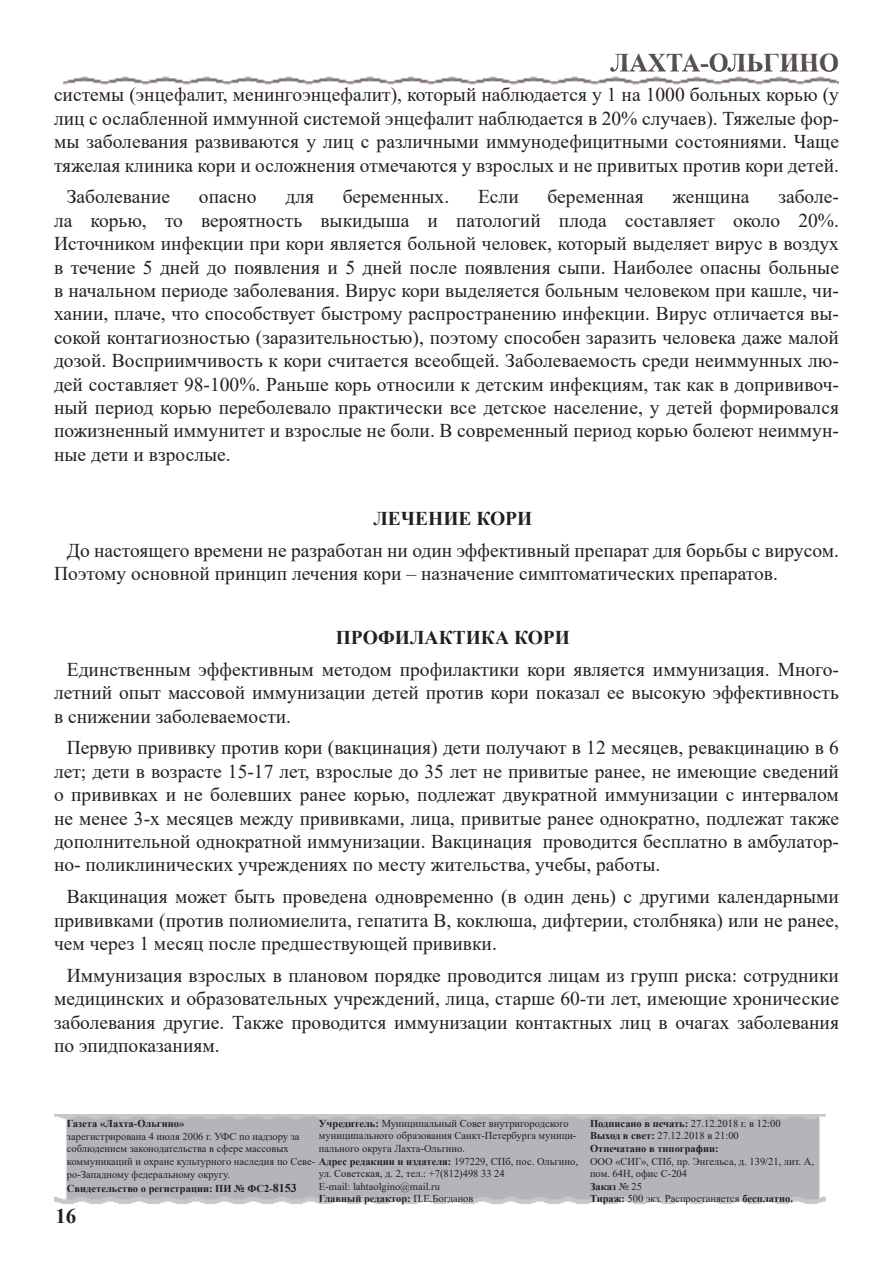
<style>
.page{position:relative;width:893px;height:1263px;background:#fff}
.page>*{position:absolute;margin:0;border:0;box-sizing:border-box;transform-origin:0 0}
.t1{font:700 25.5px "Times New Roman";color:#574f4c}
.t2{font:700 21px "Times New Roman";color:#231f20}
.t3{font:19.5px/23.4px "Times New Roman";color:#231f20;text-align:justify}
.t4{font:700 19.5px "Times New Roman";color:#231f20}
.t5{font:10.5px/12.6px "Times New Roman";color:#231f20}
.t6{font:700 10.5px/12.6px "Times New Roman";color:#231f20}
.s1{font-weight:700}
.s2{font-size:12px}
.s3{font-weight:400}
</style>
<div class="page">
<img style="left:62px;top:76px;width:777px;height:9px">
<img style="left:610px;top:65px;width:228px;height:7px">
<img style="left:54px;top:1114px;width:772px;height:90px">
<h1 class="t1" style="left:610px;top:44px;width:230px">ЛАХТА-ОЛЬГИНО</h1>
<p class="t3" style="left:54px;top:82px;width:786px">системы (энцефалит, менингоэнцефалит), который наблюдается у 1 на 1000 больных корью (у лиц с ослабленной иммунной системой энцефалит наблюдается в 20% случаев). Тяжелые фор&shy;мы заболевания развиваются у лиц с различными иммунодефицитными состояниями. Чаще тяжелая клиника кори и осложнения отмечаются у взрослых и не привитых против кори детей.</p>
<p class="t3" style="left:67px;top:185px;width:105px">Заболевание</p>
<p class="t3" style="left:199px;top:185px;width:59px">опасно</p>
<p class="t3" style="left:285px;top:185px;width:30px">для</p>
<p class="t3" style="left:343px;top:185px;width:108px">беременных.</p>
<p class="t3" style="left:478px;top:185px;width:42px">Если</p>
<p class="t3" style="left:548px;top:185px;width:98px">беременная</p>
<p class="t3" style="left:673px;top:185px;width:78px">женщина</p>
<p class="t3" style="left:54px;top:185px;width:786px;text-indent:724px">заболе&shy;ла корью, то вероятность выкидыша и патологий плода составляет около 20%.<br>Источником инфекции при кори является больной человек, который выделяет вирус в воздух в течение 5 дней до появления и 5 дней после появления сыпи. Наиболее опасны больные в начальном периоде заболевания. Вирус кори выделяется больным человеком при кашле, чи&shy;хании, плаче, что способствует быстрому распространению инфекции. Вирус отличается вы&shy;сокой контагиозностью (заразительностью), поэтому способен заразить человека даже малой дозой. Восприимчивость к кори считается всеобщей. Заболеваемость среди неиммунных лю&shy;дей составляет 98-100%. Раньше корь относили к детским инфекциям, так как в допрививоч&shy;ный период корью переболевало практически все детское население, у детей формировался пожизненный иммунитет и взрослые не боли. В современный период корью болеют неиммун&shy;ные дети и взрослые.</p>
<p class="t4" style="left:373px;top:504px;width:160px">ЛЕЧЕНИЕ КОРИ</p>
<p class="t3" style="left:54px;top:538px;width:786px;text-indent:13px">До настоящего времени не разработан ни один эффективный препарат для борьбы с вирусом.<br>Поэтому основной принцип лечения кори – назначение симптоматических препаратов.</p>
<p class="t4" style="left:336px;top:623px;width:236px">ПРОФИЛАКТИКА КОРИ</p>
<p class="t3" style="left:54px;top:657px;width:786px;text-indent:13px">Единственным эффективным методом профилактики кори является иммунизация. Много&shy;летний опыт массовой иммунизации детей против кори показал ее высокую эффективность в снижении заболеваемости.</p>
<p class="t3" style="left:54px;top:735px;width:786px;text-indent:13px">Первую прививку против кори (вакцинация) дети получают в 12 месяцев, ревакцинацию в 6 лет; дети в возрасте 15-17 лет, взрослые до 35 лет не привитые ранее, не имеющие сведений о прививках и не болевших ранее корью, подлежат двукратной иммунизации с интервалом не менее 3-х месяцев между прививками, лица, привитые ранее однократно, подлежат также дополнительной однократной иммунизации. Вакцинация проводится бесплатно в амбулатор&shy;но- поликлинических учреждениях по месту жительства, учебы, работы.</p>
<p class="t3" style="left:54px;top:884px;width:786px;text-indent:13px">Вакцинация может быть проведена одновременно (в один день) с другими календарными прививками (против полиомиелита, гепатита В, коклюша, дифтерии, столбняка) или не ранее, чем через 1 месяц после предшествующей прививки.</p>
<p class="t3" style="left:54px;top:963px;width:786px;text-indent:13px">Иммунизация взрослых в плановом порядке проводится лицам из групп риска: сотрудники медицинских и образовательных учреждений, лица, старше 60-ти лет, имеющие хронические заболевания другие. Также проводится иммунизации контактных лиц в очагах заболевания по эпидпоказаниям.</p>
<p class="t5" style="left:319px;top:1116px;width:259px"><span class="s1">Учредитель:</span> Муниципальный Совет внутригородского муниципального образования Санкт-Петербурга муници&shy;пального округа Лахта-Ольгино.</p>
<p class="t5" style="left:319px;top:1167px;width:187px">ул. Советская, д. 2, тел.: +7(812)498 33 24<br>E-mail: lahtaolgino@mail.ru<br><span class="s1">Главный редактор:</span> П.Е.Богданов</p>
<p class="t6" style="left:67px;top:1117px;width:119px">Газета «Лахта-Ольгино»</p>
<p class="t5" style="left:67px;top:1129px;width:513px">зарегистрирована 4 июля 2006 г. УФС по надзору за<br>соблюдением законодательства в сфере массовых<br>коммуникаций и охране культурного наследия по Севе- <span class="s1">Адрес редакции и издателя:</span> 197229, СПб, пос. Ольгино, ро-Западному федеральному округу.</p>
<p class="t6" style="left:67px;top:1182px;width:231px">Свидетельство о регистрации: ПИ № ФС2-<span class="s2">8153</span></p>
<p class="t2" style="left:55px;top:1201px;width:22px">16</p>
<p class="t6" style="left:590px;top:1116px;width:192px">Подписано в печать: <span class="s3">27.12.2018 г. в 12:00<br></span>Выход в свет: <span class="s3">27.12.2018 в 21:00<br></span>Отпечатано в типографии:</p>
<p class="t5" style="left:590px;top:1154px;width:226px">ООО «СИГ», СПб, пр. Энгельса, д. 139/21, лит. А, пом. 64Н, офис С-204<br><span class="s1">Заказ</span> № 25<br><span class="s1">Тираж:</span> 500 экз. Распростаняется <span class="s1">бесплатно.</span></p>
</div>
